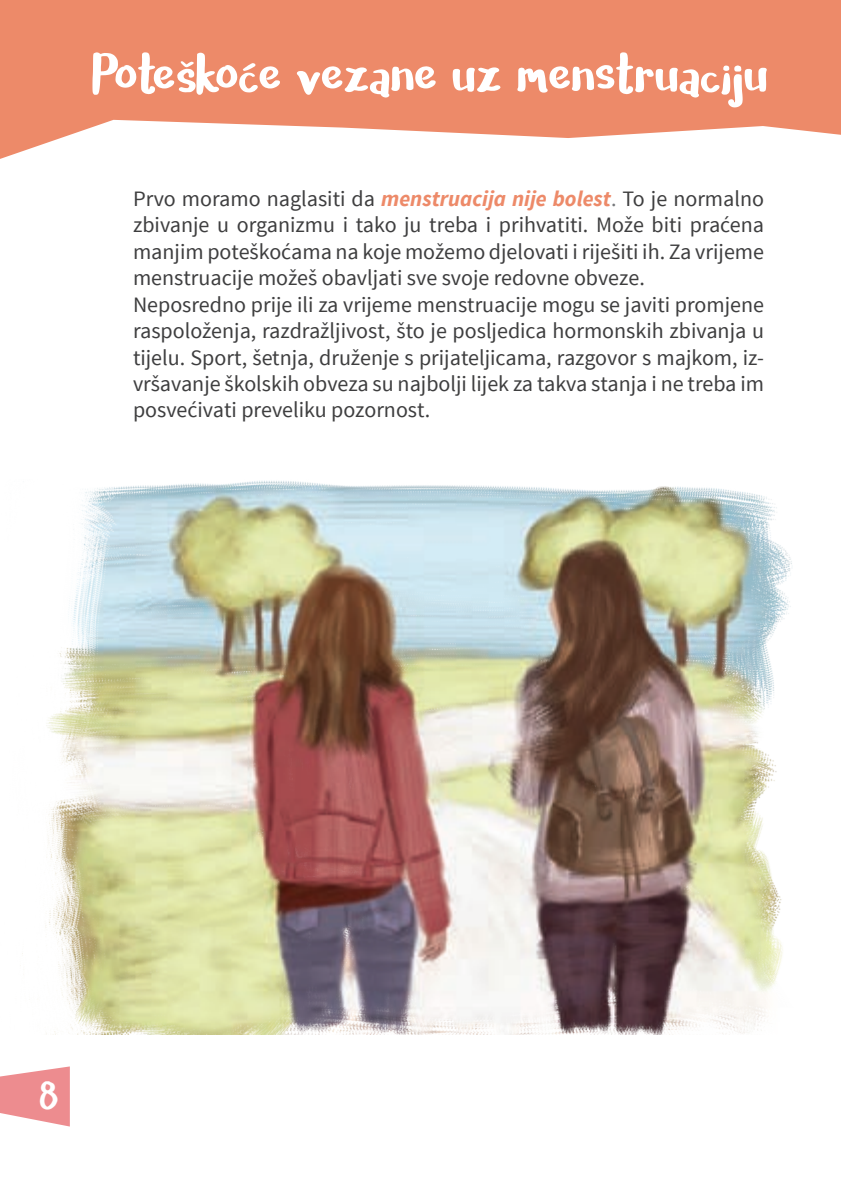
<style>
.page{position:relative;width:841px;height:1192px;background:#fff}
.page>*{position:absolute;margin:0;border:0;box-sizing:border-box;transform-origin:0 0}
.t1{font:60px "Cavorting";color:#fff}
.t2{font:38px "Cavorting";color:#fff}
.t3{font:22px/26.4px "Source Sans Pro";color:#3e3e3f;text-align:justify}
.s1{font-weight:700;font-style:italic;color:#ed8a69}
.s2{color:#76787b}
</style>
<div class="page">
<svg style="left:0;top:0;width:840px;height:159px;fill:#ed8a69"></svg>
<img style="left:22px;top:480px;width:770px;height:555px">
<svg style="left:0;top:1066px;width:70px;height:60px"></svg>
<p class="t1" style="left:92px;top:40px;width:677px">Poteškoće vezane uz menstruaciju</p>
<p class="t3" style="left:133px;top:186px;width:632px">Prvo moramo naglasiti da <span class="s1">menstruacija nije bolest</span><span class="s2">.</span> To je normalno zbivanje u organizmu i tako ju treba i prihvatiti. Može biti praćena manjim poteškoćama na koje možemo djelovati i riješiti ih. Za vrijeme menstruacije možeš obavljati sve svoje redovne obveze.</p>
<p class="t3" style="left:133px;top:292px;width:632px">Neposredno prije ili za vrijeme menstruacije mogu se javiti promjene raspoloženja, razdražljivost, što je posljedica hormonskih zbivanja u tijelu. Sport, šetnja, druženje s prijateljicama, razgovor s majkom, iz&shy;vršavanje školskih obveza su najbolji lijek za takva stanja i ne treba im posvećivati preveliku pozornost.</p>
<p class="t2" style="left:40px;top:1074px;width:20px">8</p>
</div>
